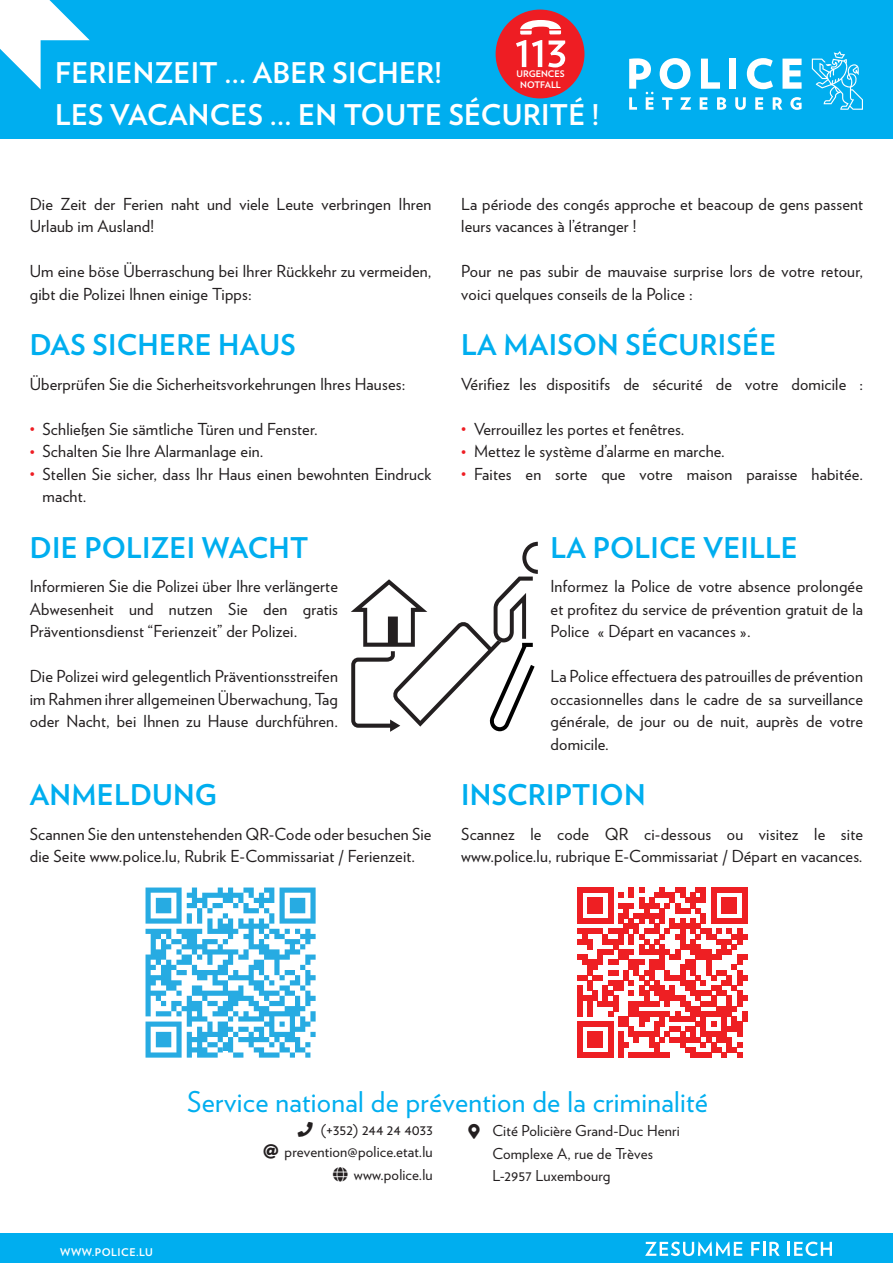
<style>
.page{position:relative;width:893px;height:1263px;background:#fff}
.page>*{position:absolute;margin:0;border:0;box-sizing:border-box;transform-origin:0 0}
.Heading_style{font:700 28.5px "Verlag";letter-spacing:.01em;color:#00aeef}
.t1{font:700 28.5px/41.2px "Verlag";letter-spacing:.01em;color:#fff}
.Adresse{font:28.5px "Verlag";letter-spacing:.01em;color:#00aeef}
.Body_end_paragraph{font:16.5px/22.5px "Verlag";letter-spacing:.01em;color:#231f20}
.Body_paragraph{font:15px/22.5px "Verlag";letter-spacing:.01em;color:#231f20}
.t2{font:700 10.65px "Verlag";letter-spacing:.05em;color:#fff}
.t3{font:700 9px/10.8px "Verlag";color:#fff;text-align:center}
.s1{font-size:13.5px;color:#ee1d23}
</style>
<div class="page">
<div style="left:0;top:0;width:893px;height:138px;background:#00aeef"></div>
<div style="left:0;top:1233px;width:893px;height:30px;background:#00aeef"></div>
<svg style="left:0;top:0;width:90px;height:89px"></svg>
<svg style="left:577px;top:887px;width:170px;height:171px"></svg>
<svg style="left:146px;top:887px;width:170px;height:171px"></svg>
<div style="left:496px;top:10px;width:88px;height:88px;background:#ee1d23;border-radius:50%"></div>
<svg style="left:516px;top:20px;width:49px;height:47px"></svg>
<svg style="left:351px;top:542px;width:187px;height:190px"></svg>
<svg style="left:645px;top:1241px;width:97px;height:15px"></svg>
<svg style="left:751px;top:1242px;width:29px;height:14px"></svg>
<svg style="left:788px;top:1241px;width:44px;height:15px"></svg>
<svg style="left:660px;top:58px;width:30px;height:31px"></svg>
<svg style="left:701px;top:59px;width:19px;height:30px"></svg>
<div style="left:729px;top:59px;width:7px;height:30px;background:#fff"></div>
<svg style="left:747px;top:58px;width:26px;height:31px"></svg>
<svg style="left:782px;top:59px;width:20px;height:30px"></svg>
<svg style="left:629px;top:58px;width:24px;height:52px"></svg>
<svg style="left:662px;top:97px;width:10px;height:13px"></svg>
<svg style="left:680px;top:97px;width:11px;height:13px"></svg>
<svg style="left:700px;top:97px;width:7px;height:13px"></svg>
<svg style="left:717px;top:97px;width:9px;height:13px"></svg>
<svg style="left:735px;top:97px;width:11px;height:13px"></svg>
<svg style="left:755px;top:97px;width:8px;height:13px"></svg>
<svg style="left:773px;top:97px;width:9px;height:13px"></svg>
<svg style="left:790px;top:97px;width:12px;height:13px"></svg>
<svg style="left:812px;top:51px;width:51px;height:59px"></svg>
<h1 class="t1" style="left:55px;top:51px;width:546px">FERIENZEIT ... ABER SICHER!<br>LES VACANCES ... EN TOUTE SÉCURITÉ !</h1>
<p class="t3" style="left:516px;top:68px;width:50px">URGENCES<br>NOTFALL</p>
<p class="Body_end_paragraph" style="left:30px;top:192px;width:403px">Die Zeit der Ferien naht und viele Leute verbringen Ihren<br>Urlaub im Ausland!</p>
<p class="Body_end_paragraph" style="left:30px;top:259px;width:403px">Um eine böse Überraschung bei Ihrer Rückkehr zu vermeiden, gibt die Polizei Ihnen einige Tipps:</p>
<p class="Heading_style" style="left:30px;top:323px;width:268px">DAS SICHERE HAUS</p>
<p class="Body_end_paragraph" style="left:30px;top:372px;width:377px">Überprüfen Sie die Sicherheitsvorkehrungen Ihres Hauses:</p>
<p class="Body_end_paragraph" style="left:30px;top:417px;width:289px"><span class="s1">•</span> Schließen Sie sämtliche Türen und Fenster.</p>
<p class="Body_end_paragraph" style="left:30px;top:439px;width:235px"><span class="s1">•</span> Schalten Sie Ihre Alarmanlage ein.</p>
<p class="Body_end_paragraph" style="left:43px;top:462px;width:390px;text-indent:-13px"><span class="s1">•</span> Stellen Sie sicher, dass Ihr Haus einen bewohnten Eindruck macht.</p>
<p class="Heading_style" style="left:30px;top:525px;width:280px">DIE POLIZEI WACHT</p>
<p class="Body_end_paragraph" style="left:30px;top:574px;width:310px;text-align:justify">Informieren Sie die Polizei über Ihre verlängerte Abwesenheit und nutzen Sie den gratis Präventionsdienst “Ferienzeit” der Polizei.</p>
<p class="Body_end_paragraph" style="left:30px;top:664px;width:310px;text-align:justify">Die Polizei wird gelegentlich Präventionsstreifen im Rahmen ihrer allgemeinen Überwachung, Tag oder Nacht, bei Ihnen zu Hause durchführen.</p>
<p class="Heading_style" style="left:30px;top:773px;width:189px">ANMELDUNG</p>
<p class="Body_end_paragraph" style="left:30px;top:822px;width:403px">Scannen Sie den untenstehenden QR-Code oder besuchen Sie die Seite www.police.lu, Rubrik E-Commissariat / Ferienzeit.</p>
<p class="Body_end_paragraph" style="left:461px;top:192px;width:403px">La période des congés approche et beacoup de gens passent leurs vacances à l’étranger !</p>
<p class="Body_end_paragraph" style="left:461px;top:259px;width:403px">Pour ne pas subir de mauvaise surprise lors de votre retour, voici quelques conseils de la Police :</p>
<p class="Heading_style" style="left:461px;top:323px;width:317px">LA MAISON SÉCURISÉE</p>
<p class="Body_end_paragraph" style="left:461px;top:372px;width:403px">Vérifiez les dispositifs de sécurité de votre domicile :</p>
<p class="Body_end_paragraph" style="left:461px;top:417px;width:225px"><span class="s1">•</span> Verrouillez les portes et fenêtres.</p>
<p class="Body_end_paragraph" style="left:461px;top:439px;width:265px"><span class="s1">•</span> Mettez le système d’alarme en marche.</p>
<p class="Body_end_paragraph" style="left:461px;top:462px;width:403px"><span class="s1">•</span> Faites en sorte que votre maison paraisse habitée.</p>
<p class="Heading_style" style="left:551px;top:525px;width:249px">LA POLICE VEILLE</p>
<p class="Body_end_paragraph" style="left:551px;top:574px;width:314px;text-align:justify">Informez la Police de votre absence prolongée et profitez du service de prévention gratuit de la Police « Départ en vacances ».</p>
<p class="Body_end_paragraph" style="left:551px;top:664px;width:314px;text-align:justify">La Police effectuera des patrouilles de prévention occasionnelles dans le cadre de sa surveillance générale, de jour ou de nuit, auprès de votre domicile.</p>
<p class="Heading_style" style="left:461px;top:773px;width:186px">INSCRIPTION</p>
<p class="Body_end_paragraph" style="left:461px;top:822px;width:403px">Scannez le code QR ci-dessous ou visitez le site www.police.lu, rubrique E-Commissariat / Départ en vacances.</p>
<p class="t2" style="left:60px;top:1243px;width:94px">WWW.POLICE.LU</p>
<p class="Adresse" style="left:187px;top:1080px;width:522px">Service national de prévention de la criminalité</p>
<p class="Body_paragraph" style="left:321px;top:1117px;width:114px">(+352) 244 24 4033</p>
<p class="Body_paragraph" style="left:285px;top:1140px;width:150px">prevention@police.etat.lu</p>
<p class="Body_paragraph" style="left:354px;top:1162px;width:80px">www.police.lu</p>
<p class="Body_paragraph" style="left:492px;top:1119px;width:189px">Cité Policière Grand-Duc Henri<br>Complexe A, rue de Trèves</p>
<p class="Body_paragraph" style="left:492px;top:1164px;width:120px">L-2957 Luxembourg</p>
</div>
